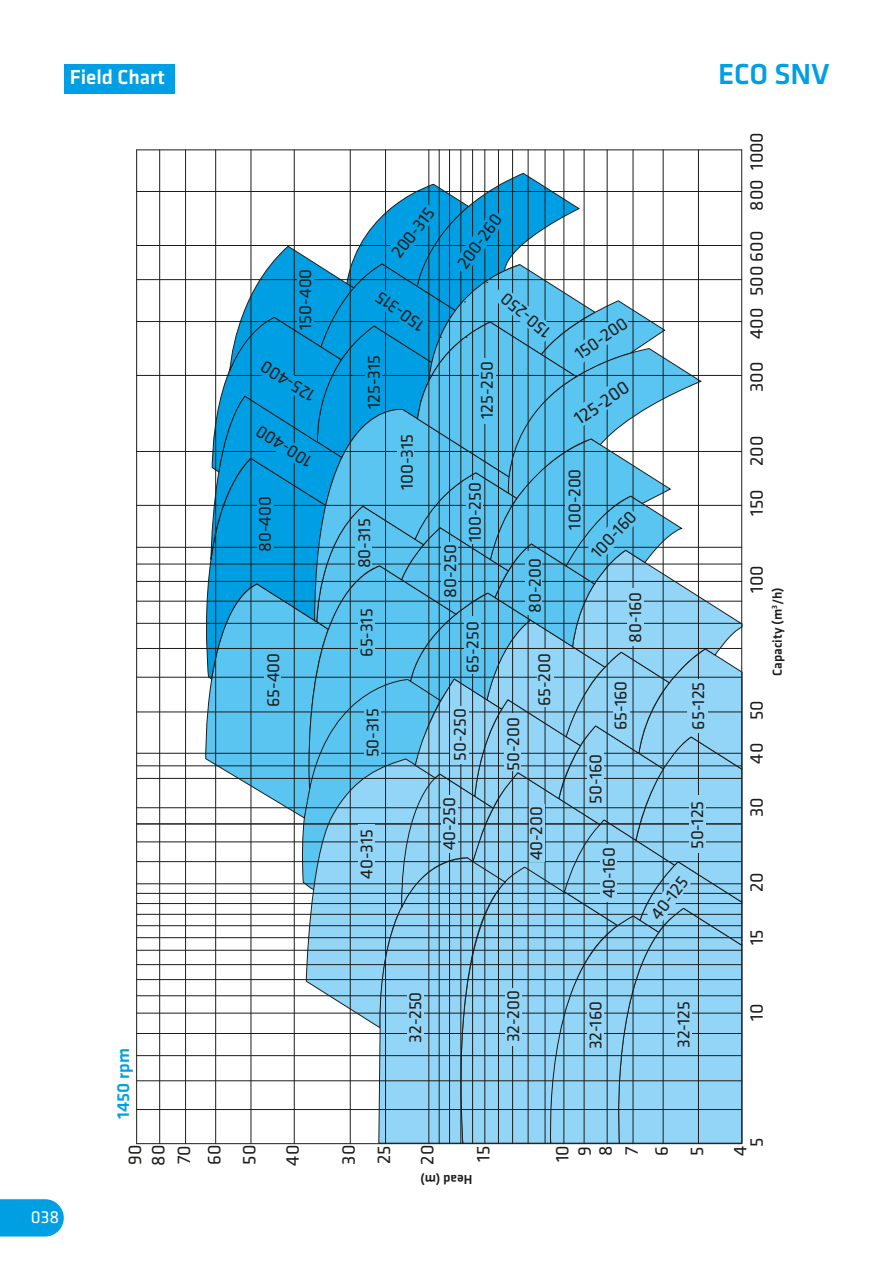
<style>
.page{position:relative;width:893px;height:1263px;background:#fff}
.page>*{position:absolute;margin:0;border:0;box-sizing:border-box;transform-origin:0 0}
.t1{font:500 30px "Klavika Basic";letter-spacing:-.005em;color:#009fe3}
.t2{font:500 21px "Klavika Basic";color:#fff}
.t3{font:19.05px/30.2px "Klavika";color:#1d1d1b}
.t4{font:18px "Klavika";color:#1d1d1b}
.t5{font:500 18px "Klavika";color:#009fe3}
.t6{font:18px "Klavika Basic";color:#fff}
.t7{font:500 13.5px "Klavika";color:#1d1d1b}
</style>
<div class="page">
<div style="left:64px;top:64px;width:110px;height:30px;background:#009fe3"></div>
<svg style="left:0;top:1199px;width:64px;height:37px;background:#11a5e4"></svg>
<hr style="left:137px;top:1143px;width:605px;height:1px;background:#1d1d1b">
<hr style="left:137px;top:765px;width:605px;height:1px;background:#1d1d1b">
<hr style="left:137px;top:824px;width:605px;height:1px;background:#1d1d1b">
<hr style="left:137px;top:861px;width:605px;height:1px;background:#1d1d1b">
<hr style="left:137px;top:547px;width:605px;height:1px;background:#1d1d1b">
<hr style="left:137px;top:564px;width:605px;height:1px;background:#1d1d1b">
<hr style="left:137px;top:601px;width:605px;height:1px;background:#1d1d1b">
<hr style="left:137px;top:623px;width:605px;height:1px;background:#1d1d1b">
<hr style="left:137px;top:648px;width:605px;height:1px;background:#1d1d1b">
<hr style="left:137px;top:677px;width:605px;height:1px;background:#1d1d1b">
<hr style="left:137px;top:778px;width:605px;height:1px;background:#1d1d1b">
<hr style="left:137px;top:842px;width:605px;height:1px;background:#1d1d1b">
<hr style="left:137px;top:893px;width:605px;height:1px;background:#1d1d1b">
<hr style="left:137px;top:903px;width:605px;height:1px;background:#1d1d1b">
<hr style="left:137px;top:914px;width:605px;height:1px;background:#1d1d1b">
<hr style="left:137px;top:925px;width:605px;height:1px;background:#1d1d1b">
<hr style="left:137px;top:950px;width:605px;height:1px;background:#1d1d1b">
<hr style="left:137px;top:964px;width:605px;height:1px;background:#1d1d1b">
<hr style="left:137px;top:979px;width:605px;height:1px;background:#1d1d1b">
<hr style="left:137px;top:995px;width:605px;height:1px;background:#1d1d1b">
<hr style="left:137px;top:245px;width:605px;height:1px;background:#1d1d1b">
<hr style="left:137px;top:191px;width:605px;height:1px;background:#1d1d1b">
<hr style="left:137px;top:150px;width:605px;height:1px;background:#1d1d1b">
<hr style="left:137px;top:279px;width:605px;height:1px;background:#1d1d1b">
<hr style="left:137px;top:321px;width:605px;height:1px;background:#1d1d1b">
<hr style="left:137px;top:375px;width:605px;height:1px;background:#1d1d1b">
<hr style="left:137px;top:451px;width:605px;height:1px;background:#1d1d1b">
<hr style="left:137px;top:505px;width:605px;height:1px;background:#1d1d1b">
<hr style="left:137px;top:581px;width:605px;height:1px;background:#1d1d1b">
<hr style="left:137px;top:712px;width:605px;height:1px;background:#1d1d1b">
<hr style="left:137px;top:753px;width:605px;height:1px;background:#1d1d1b">
<hr style="left:137px;top:807px;width:605px;height:1px;background:#1d1d1b">
<hr style="left:137px;top:883px;width:605px;height:1px;background:#1d1d1b">
<hr style="left:137px;top:937px;width:605px;height:1px;background:#1d1d1b">
<hr style="left:137px;top:1013px;width:605px;height:1px;background:#1d1d1b">
<hr style="left:607px;top:150px;width:1px;height:994px;background:#1d1d1b">
<hr style="left:439px;top:150px;width:1px;height:994px;background:#1d1d1b">
<hr style="left:449px;top:150px;width:1px;height:994px;background:#1d1d1b">
<hr style="left:461px;top:150px;width:1px;height:994px;background:#1d1d1b">
<hr style="left:472px;top:150px;width:1px;height:994px;background:#1d1d1b">
<hr style="left:498px;top:150px;width:1px;height:994px;background:#1d1d1b">
<hr style="left:512px;top:150px;width:1px;height:994px;background:#1d1d1b">
<hr style="left:528px;top:150px;width:1px;height:994px;background:#1d1d1b">
<hr style="left:545px;top:150px;width:1px;height:994px;background:#1d1d1b">
<hr style="left:741px;top:150px;width:1px;height:994px;background:#1d1d1b">
<hr style="left:698px;top:150px;width:1px;height:994px;background:#1d1d1b">
<hr style="left:663px;top:150px;width:1px;height:994px;background:#1d1d1b">
<hr style="left:633px;top:150px;width:1px;height:994px;background:#1d1d1b">
<hr style="left:136px;top:150px;width:1px;height:994px;background:#1d1d1b">
<hr style="left:159px;top:150px;width:1px;height:994px;background:#1d1d1b">
<hr style="left:185px;top:150px;width:1px;height:994px;background:#1d1d1b">
<hr style="left:215px;top:150px;width:1px;height:994px;background:#1d1d1b">
<hr style="left:251px;top:150px;width:1px;height:994px;background:#1d1d1b">
<hr style="left:294px;top:150px;width:1px;height:994px;background:#1d1d1b">
<hr style="left:350px;top:150px;width:1px;height:994px;background:#1d1d1b">
<hr style="left:385px;top:150px;width:1px;height:994px;background:#1d1d1b">
<hr style="left:429px;top:150px;width:1px;height:994px;background:#1d1d1b">
<hr style="left:485px;top:150px;width:1px;height:994px;background:#1d1d1b">
<hr style="left:564px;top:150px;width:1px;height:994px;background:#1d1d1b">
<hr style="left:584px;top:150px;width:1px;height:994px;background:#1d1d1b">
<hr style="left:137px;top:1055px;width:605px;height:1px;background:#1d1d1b">
<hr style="left:137px;top:1033px;width:605px;height:1px;background:#1d1d1b">
<hr style="left:137px;top:1080px;width:605px;height:1px;background:#1d1d1b">
<hr style="left:137px;top:1109px;width:605px;height:1px;background:#1d1d1b">
<svg style="left:193px;top:173px;width:549px;height:970px"></svg>
<div style="left:688px;top:679px;width:20px;height:54px;background:#93d5f6"></div>
<div style="left:450px;top:706px;width:19px;height:57px;background:#93d5f6"></div>
<p class="t2" style="left:70px;top:63px;width:97px">Field Chart</p>
<h1 class="t1" style="left:718px;top:54px;width:113px">ECO SNV</h1>
<p class="t6" style="left:31px;top:1205px;width:30px">038</p>
<p class="t4" style="left:296px;top:330px;width:63px;rotate:-90deg">150-400</p>
<p class="t4" style="left:308px;top:405px;width:62px;rotate:-148deg">125-400</p>
<p class="t4" style="left:305px;top:471px;width:64px;rotate:-148deg">100-400</p>
<p class="t4" style="left:255px;top:552px;width:58px;rotate:-90deg">80-400</p>
<p class="t4" style="left:263px;top:707px;width:56px;rotate:-90deg">65-400</p>
<p class="t4" style="left:387px;top:250px;width:60px;rotate:-52deg">200-315</p>
<p class="t4" style="left:453px;top:261px;width:64px;rotate:-54deg">200-260</p>
<p class="t4" style="left:417px;top:336px;width:57px;rotate:-144deg">150-315</p>
<p class="t4" style="left:542px;top:342px;width:60px;rotate:-140deg">150-250</p>
<p class="t4" style="left:364px;top:409px;width:56px;rotate:-90deg">125-315</p>
<p class="t4" style="left:477px;top:419px;width:59px;rotate:-90deg">125-250</p>
<p class="t4" style="left:571px;top:347px;width:61px;rotate:-35deg">150-200</p>
<p class="t3" style="left:568px;top:408px;width:64px;rotate:-34deg">125-200</p>
<p class="t4" style="left:354px;top:568px;width:51px;rotate:-90deg">80-315</p>
<p class="t4" style="left:357px;top:657px;width:50px;rotate:-90deg">65-315</p>
<p class="t4" style="left:363px;top:757px;width:51px;rotate:-90deg">50-315</p>
<p class="t4" style="left:397px;top:490px;width:58px;rotate:-90deg">100-315</p>
<p class="t4" style="left:357px;top:879px;width:51px;rotate:-90deg">40-315</p>
<p class="t4" style="left:565px;top:530px;width:63px;rotate:-90deg">100-200</p>
<p class="t4" style="left:465px;top:542px;width:61px;rotate:-90deg">100-250</p>
<p class="t4" style="left:587px;top:548px;width:59px;rotate:-47deg">100-160</p>
<p class="t4" style="left:440px;top:598px;width:55px;rotate:-90deg">80-250</p>
<p class="t4" style="left:525px;top:613px;width:56px;rotate:-90deg">80-200</p>
<p class="t4" style="left:625px;top:642px;width:52px;rotate:-90deg">80-160</p>
<p class="t4" style="left:463px;top:673px;width:53px;rotate:-90deg">65-250</p>
<p class="t4" style="left:534px;top:706px;width:54px;rotate:-90deg">65-200</p>
<p class="t4" style="left:611px;top:730px;width:51px;rotate:-90deg">65-160</p>
<p class="t4" style="left:688px;top:729px;width:49px;rotate:-90deg">65-125</p>
<p class="t4" style="left:450px;top:761px;width:54px;rotate:-90deg">50-250</p>
<p class="t4" style="left:503px;top:771px;width:55px;rotate:-90deg">50-200</p>
<p class="t4" style="left:586px;top:804px;width:52px;rotate:-90deg">50-160</p>
<p class="t4" style="left:439px;top:850px;width:55px;rotate:-90deg">40-250</p>
<p class="t4" style="left:687px;top:849px;width:50px;rotate:-90deg">50-125</p>
<p class="t4" style="left:526px;top:860px;width:56px;rotate:-90deg">40-200</p>
<p class="t4" style="left:599px;top:898px;width:52px;rotate:-90deg">40-160</p>
<p class="t4" style="left:647px;top:911px;width:51px;rotate:-53deg">40-125</p>
<p class="t3" style="left:742px;top:392px;width:261px;rotate:-90deg">300 400 500 600 800 1000</p>
<p class="t3" style="left:742px;top:516px;width:81px;rotate:-90deg">150 200</p>
<p class="t3" style="left:742px;top:593px;width:29px;rotate:-90deg">100</p>
<p class="t7" style="left:770px;top:676px;width:90px;rotate:-90deg">Capacity (m<sup>3</sup>/h)</p>
<p class="t3" style="left:742px;top:764px;width:65px;rotate:-90deg">40 50</p>
<p class="t3" style="left:742px;top:817px;width:21px;rotate:-90deg">30</p>
<p class="t3" style="left:742px;top:892px;width:21px;rotate:-90deg">20</p>
<p class="t3" style="left:742px;top:945px;width:18px;rotate:-90deg">15</p>
<p class="t5" style="left:113px;top:1119px;width:72px;rotate:-90deg">1450 rpm</p>
<p class="t4" style="left:405px;top:1042px;width:52px;rotate:-90deg">32-250</p>
<p class="t4" style="left:504px;top:1042px;width:53px;rotate:-90deg">32-200</p>
<p class="t3" style="left:124px;top:1166px;width:22px;line-height:23.1px;rotate:-90deg">90<br>80</p>
<p class="t3" style="left:169px;top:1165px;width:22px;rotate:-90deg">70<br>60</p>
<p class="t3" style="left:235px;top:1165px;width:21px;rotate:-90deg">50</p>
<p class="t3" style="left:278px;top:1165px;width:22px;rotate:-90deg">40</p>
<p class="t3" style="left:331px;top:1165px;width:21px;line-height:35.2px;rotate:-90deg">30<br>25</p>
<p class="t3" style="left:412px;top:1165px;width:21px;rotate:-90deg">20</p>
<p class="t3" style="left:468px;top:1161px;width:18px;rotate:-90deg">15</p>
<p class="t3" style="left:547px;top:1162px;width:19px;rotate:-90deg">10</p>
<p class="t7" style="left:472px;top:1186px;width:54px;rotate:-180deg">Head (m)</p>
<p class="t4" style="left:586px;top:1049px;width:50px;rotate:-90deg">32-160</p>
<p class="t4" style="left:674px;top:1048px;width:48px;rotate:-90deg">32-125</p>
<p class="t3" style="left:742px;top:1021px;width:19px;rotate:-90deg">10</p>
<p class="t3" style="left:742px;top:1147px;width:11px;rotate:-90deg">5</p>
<p class="t3" style="left:575px;top:1156px;width:12px;line-height:20.9px;rotate:-90deg">9<br>8</p>
<p class="t3" style="left:617px;top:1156px;width:11px;rotate:-90deg">7<br>6</p>
<p class="t3" style="left:682px;top:1156px;width:11px;rotate:-90deg">5</p>
<p class="t3" style="left:725px;top:1156px;width:12px;rotate:-90deg">4</p>
</div>
